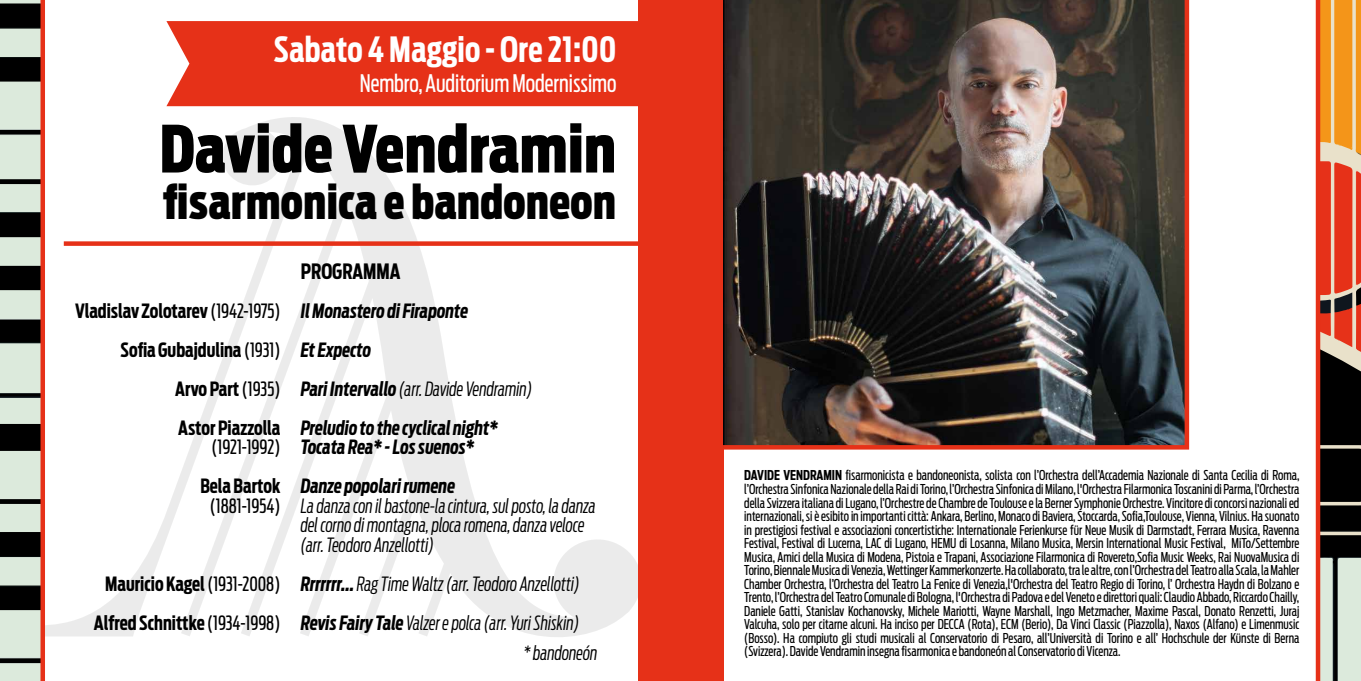
<style>
.page{position:relative;width:1361px;height:681px;background:#fff}
.page>*{position:absolute;margin:0;border:0;box-sizing:border-box;transform-origin:0 0}
.t1{font:900 64.5px "Antenna Extra Cond";letter-spacing:.01em;color:#000}
.t2{font:900 46.5px "Antenna Extra Cond";letter-spacing:.01em;color:#000}
.t3{font:700 34.5px "Antenna Extra Cond";letter-spacing:.01em;color:#fff}
.t4{font:24px "Antenna Extra Cond";color:#fff}
.t5{font:700 21px "Antenna Extra Cond";color:#000}
.t6{font:italic 300 19.5px/19.5px "Antenna Extra Cond";color:#000}
.t7{font:700 19.5px/39px "Antenna Extra Cond";color:#000;text-align:right}
.t8{font:italic 700 19.5px/39px "Antenna Extra Cond";color:#000}
.t9{font:19.5px "Antenna Extra Cond";color:#000}
.t10{font:13.5px/13.5px "Antenna Extra Cond";color:#000;text-align:justify}
.s1{font-weight:400}
.s2{font-weight:300}
.s3{font-weight:700}
</style>
<div class="page">
<svg style="left:45px;top:117px;width:593px;height:520px"></svg>
<div style="left:64px;top:241px;width:616px;height:5px;background:#e63118"></div>
<div style="left:166px;top:21px;width:472px;height:85px;background:#e63118"></div>
<svg style="left:0;top:0;width:41px;height:680px;background:#949c92"></svg>
<svg style="left:1320px;top:0;width:41px;height:680px;background:#9f6c4c"></svg>
<div style="left:638px;top:0;width:85px;height:680px;background:#e63118"></div>
<div style="left:1315px;top:0;width:5px;height:680px;background:#e63118"></div>
<hr style="left:41px;top:0;width:4px;height:680px;background:#e63118">
<img style="left:723px;top:0;width:467px;height:451px">
<h3 class="t3" style="left:274px;top:28px;width:344px">Sabato 4 Maggio - Ore 21:00</h3>
<h3 class="t4" style="left:360px;top:68px;width:258px">Nembro, Auditorium Modernissimo</h3>
<h1 class="t1" style="left:160px;top:110px;width:458px">Davide Vendramin</h1>
<h2 class="t2" style="left:163px;top:174px;width:454px">fisarmonica e bandoneon</h2>
<h3 class="t7" style="left:75px;top:291px;width:207px">Vladislav Zolotarev <span class="s1">(1942-1975)<br></span>Sofia Gubajdulina <span class="s1">(1931)<br></span>Arvo Part <span class="s1">(1935)<br></span>Astor Piazzolla</h3>
<h3 class="t9" style="left:211px;top:435px;width:70px">(1921-1992)</h3>
<h3 class="t7" style="left:200px;top:466px;width:81px">Bela Bartok</h3>
<h3 class="t9" style="left:210px;top:494px;width:72px">(1881-1954)</h3>
<h3 class="t7" style="left:94px;top:564px;width:188px;text-align:center">Mauricio Kagel <span class="s1">(1931-2008)<br></span>Alfred Schnittke <span class="s1">(1934-1998)</span></h3>
<h3 class="t5" style="left:301px;top:258px;width:101px">PROGRAMMA</h3>
<h3 class="t8" style="left:301px;top:291px;width:233px">Il Monastero di Firaponte<br>Et Expecto<br>Pari Intervallo <span class="s2">(arr. Davide Vendramin)<br></span>Preludio to the cyclical night*</h3>
<h3 class="t8" style="left:301px;top:427px;width:175px">Tocata Rea* - Los suenos*<br>Danze popolari rumene</h3>
<h3 class="t6" style="left:301px;top:496px;width:297px">La danza con il bastone-la cintura, sul posto, la danza del corno di montagna, ploca romena, danza veloce (arr. Teodoro Anzellotti)</h3>
<h3 class="t6" style="left:301px;top:564px;width:280px;line-height:39px"><span class="s3">Rrrrrrr...</span> Rag Time Waltz (arr. Teodoro Anzellotti)<br><span class="s3">Revis Fairy Tale</span> Valzer e polca (arr. Yuri Shiskin)</h3>
<h3 class="t6" style="left:524px;top:642px;width:75px">* bandoneón</h3>
<p class="t10" style="left:744px;top:468px;width:556px"><span class="s3">DAVIDE VENDRAMIN</span> fisarmonicista e bandoneonista, solista con l’Orchestra dell’Accademia Nazionale di Santa Cecilia di Roma, l’Orchestra Sinfonica Nazionale della Rai di Torino, l’Orchestra Sinfonica di Milano, l'Orchestra Filarmonica Toscanini di Parma, l’Orchestra della Svizzera italiana di Lugano, l’Orchestre de Chambre de Toulouse e la Berner Symphonie Orchestre. Vincitore di concorsi nazionali ed internazionali, si è esibito in importanti città: Ankara, Berlino, Monaco di Baviera, Stoccarda, Sofia,Toulouse, Vienna, Vilnius. Ha suonato in prestigiosi festival e associazioni concertistiche: Internationale Ferienkurse für Neue Musik di Darmstadt, Ferrara Musica, Ravenna Festival, Festival di Lucerna, LAC di Lugano, HEMU di Losanna, Milano Musica, Mersin International Music Festival, MiTo/Settembre Musica, Amici della Musica di Modena, Pistoia e Trapani, Associazione Filarmonica di Rovereto,Sofia Music Weeks, Rai NuovaMusica di Torino, Biennale Musica di Venezia, Wettinger Kammerkonzerte. Ha collaborato, tra le altre, con l’Orchestra del Teatro alla Scala, la Mahler Chamber Orchestra, l’Orchestra del Teatro La Fenice di Venezia,l'Orchestra del Teatro Regio di Torino, l’ Orchestra Haydn di Bolzano e Trento, l’Orchestra del Teatro Comunale di Bologna, l'Orchestra di Padova e del Veneto e direttori quali: Claudio Abbado, Riccardo Chailly, Daniele Gatti, Stanislav Kochanovsky, Michele Mariotti, Wayne Marshall, Ingo Metzmacher, Maxime Pascal, Donato Renzetti, Juraj Valcuha, solo per citarne alcuni. Ha inciso per DECCA (Rota), ECM (Berio), Da Vinci Classic (Piazzolla), Naxos (Alfano) e Limenmusic (Bosso). Ha compiuto gli studi musicali al Conservatorio di Pesaro, all’Università di Torino e all’ Hochschule der Künste di Berna (Svizzera). Davide Vendramin insegna fisarmonica e bandoneón al Conservatorio di Vicenza.</p>
</div>
